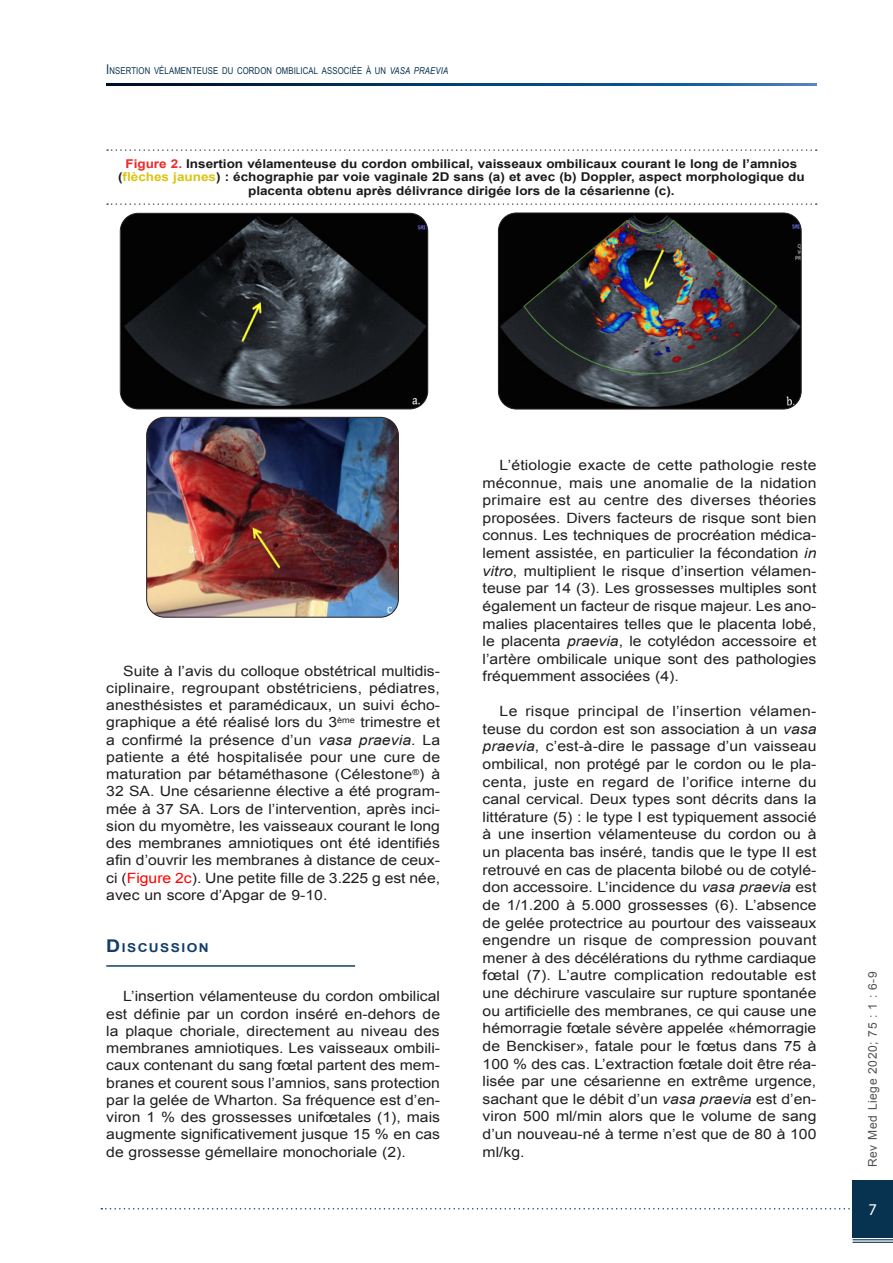
<style>
.page{position:relative;width:893px;height:1263px;background:#fff}
.page>*{position:absolute;margin:0;border:0;box-sizing:border-box;transform-origin:0 0}
.t1{font:16.5px "Myriad Pro";color:#fff}
.Texte_2019{font:14.1px/17.5px "Arial";color:#231f20;text-align:justify;scale:1.11 1}
.Titre_1_2019{font:700 12.3px "Arial";letter-spacing:.105em;color:#133d69;scale:1.11 1}
.Légendes_Tab_et_Fig{font:700 12.15px/13.5px "Arial";color:#1a1a1a;text-align:center;scale:1.11 1}
.t2{font:12px "Arial";letter-spacing:.05em;color:#505050}
.t3{font:9.45px "Arial Narrow";letter-spacing:.015em;color:#073250}
.s1{font-size:13.5px}
.s2{font-style:italic}
.s3{color:#ee2928}
.s4{color:#dbc411}
.s5{color:#f00}
.s6{font-size:17.55px}
</style>
<div class="page">
<svg style="left:101px;top:1208px;width:752px;height:1px"></svg>
<div style="left:853px;top:1180px;width:40px;height:57px;background:#073250"></div>
<hr style="left:853px;top:1239px;width:40px;height:1px;background:#073250">
<hr style="left:853px;top:1242px;width:40px;height:1px;background:#073250">
<svg style="left:106px;top:84px;width:710px;height:1px"></svg>
<hr style="left:106px;top:965px;width:249px;height:2px;background:#133d69">
<img style="left:120px;top:213px;width:308px;height:196px">
<div style="left:120px;top:213px;width:308px;height:196px;border:1px solid #231f20;border-radius:18px"></div>
<svg style="left:107px;top:149px;width:710px;height:2px"></svg>
<svg style="left:107px;top:203px;width:710px;height:2px"></svg>
<img style="left:498px;top:213px;width:303px;height:196px">
<div style="left:498px;top:213px;width:303px;height:196px;border:1px solid #231f20;border-radius:18px"></div>
<img style="left:147px;top:417px;width:251px;height:200px">
<div style="left:146px;top:417px;width:253px;height:200px;border:1px solid #231f20;border-radius:18px"></div>
<p class="t3" style="left:106px;top:63px;width:343px"><span class="s1">I</span>NSERTION VÉLAMENTEUSE DU CORDON OMBILICAL ASSOCIÉE À UN <span class="s2">VASA PRAEVIA</span></p>
<p class="Légendes_Tab_et_Fig" style="left:118px;top:157px;width:620px"><span class="s3">Figure 2.</span> Insertion vélamenteuse du cordon ombilical, vaisseaux ombilicaux courant le long de l’amnios (<span class="s4">flèches jaunes</span>) : échographie par voie vaginale 2D sans (a) et avec (b) Doppler, aspect morphologique du placenta obtenu après délivrance dirigée lors de la césarienne (c).</p>
<p class="Texte_2019" style="left:106px;top:662px;width:302px;text-indent:17px">Suite à l’avis du colloque obstétrical multidis&shy;ciplinaire, regroupant obstétriciens, pédiatres, anesthésistes et paramédicaux, un suivi écho&shy;graphique a été réalisé lors du 3<sup>ème</sup> trimestre et a confirmé la présence d’un <span class="s2">vasa praevia</span>. La patiente a été hospitalisée pour une cure de maturation par bétaméthasone (Célestone<sup>®</sup>) à 32 SA. Une césarienne élective a été program&shy;mée à 37 SA. Lors de l’intervention, après inci&shy;sion du myomètre, les vaisseaux courant le long des membranes amniotiques ont été identifiés afin d’ouvrir les membranes à distance de ceux&shy;ci (<span class="s5">Figure 2c</span>). Une petite fille de 3.225 g est née, avec un score d’Apgar de 9-10.</p>
<p class="Titre_1_2019" style="left:106px;top:940px;width:94px"><span class="s6">D</span>ISCUSSION</p>
<p class="Texte_2019" style="left:106px;top:988px;width:302px;text-indent:17px">L’insertion vélamenteuse du cordon ombilical est définie par un cordon inséré en-dehors de la plaque choriale, directement au niveau des membranes amniotiques. Les vaisseaux ombili&shy;caux contenant du sang fœtal partent des mem&shy;branes et courent sous l’amnios, sans protection par la gelée de Wharton. Sa fréquence est d’en&shy;viron 1 % des grossesses unifœtales (1), mais augmente significativement jusque 15 % en cas de grossesse gémellaire monochoriale (2).</p>
<p class="Texte_2019" style="left:483px;top:456px;width:302px;text-indent:17px">L’étiologie exacte de cette pathologie reste méconnue, mais une anomalie de la nidation primaire est au centre des diverses théories proposées. Divers facteurs de risque sont bien connus. Les techniques de procréation médica&shy;lement assistée, en particulier la fécondation <span class="s2">in vitro</span>, multiplient le risque d’insertion vélamen&shy;teuse par 14 (3). Les grossesses multiples sont également un facteur de risque majeur. Les ano&shy;malies placentaires telles que le placenta lobé, le placenta <span class="s2">praevia</span>, le cotylédon accessoire et l’artère ombilicale unique sont des pathologies fréquemment associées (4).</p>
<p class="Texte_2019" style="left:483px;top:702px;width:302px;text-indent:17px">Le risque principal de l’insertion vélamen&shy;teuse du cordon est son association à un <span class="s2">vasa praevia</span>, c’est-à-dire le passage d’un vaisseau ombilical, non protégé par le cordon ou le pla&shy;centa, juste en regard de l’orifice interne du canal cervical. Deux types sont décrits dans la littérature (5) : le type I est typiquement associé à une insertion vélamenteuse du cordon ou à un placenta bas inséré, tandis que le type II est retrouvé en cas de placenta bilobé ou de cotylé&shy;don accessoire. L’incidence du <span class="s2">vasa praevia</span> est de 1/1.200 à 5.000 grossesses (6). L’absence de gelée protectrice au pourtour des vaisseaux engendre un risque de compression pouvant mener à des décélérations du rythme cardiaque fœtal (7). L’autre complication redoutable est une déchirure vasculaire sur rupture spontanée ou artificielle des membranes, ce qui cause une hémorragie fœtale sévère appelée «hémorragie de Benckiser», fatale pour le fœtus dans 75 à 100 % des cas. L’extraction fœtale doit être réa&shy;lisée par une césarienne en extrême urgence, sachant que le débit d’un <span class="s2">vasa praevia</span> est d’en&shy;viron 500 ml/min alors que le volume de sang d’un nouveau-né à terme n’est que de 80 à 100 ml/kg.</p>
<p class="t2" style="left:865px;top:1167px;width:198px;rotate:-90deg">Rev Med Liege 2020; 75 : 1 : 6-9</p>
<p class="t1" style="left:868px;top:1199px;width:10px">7</p>
</div>
